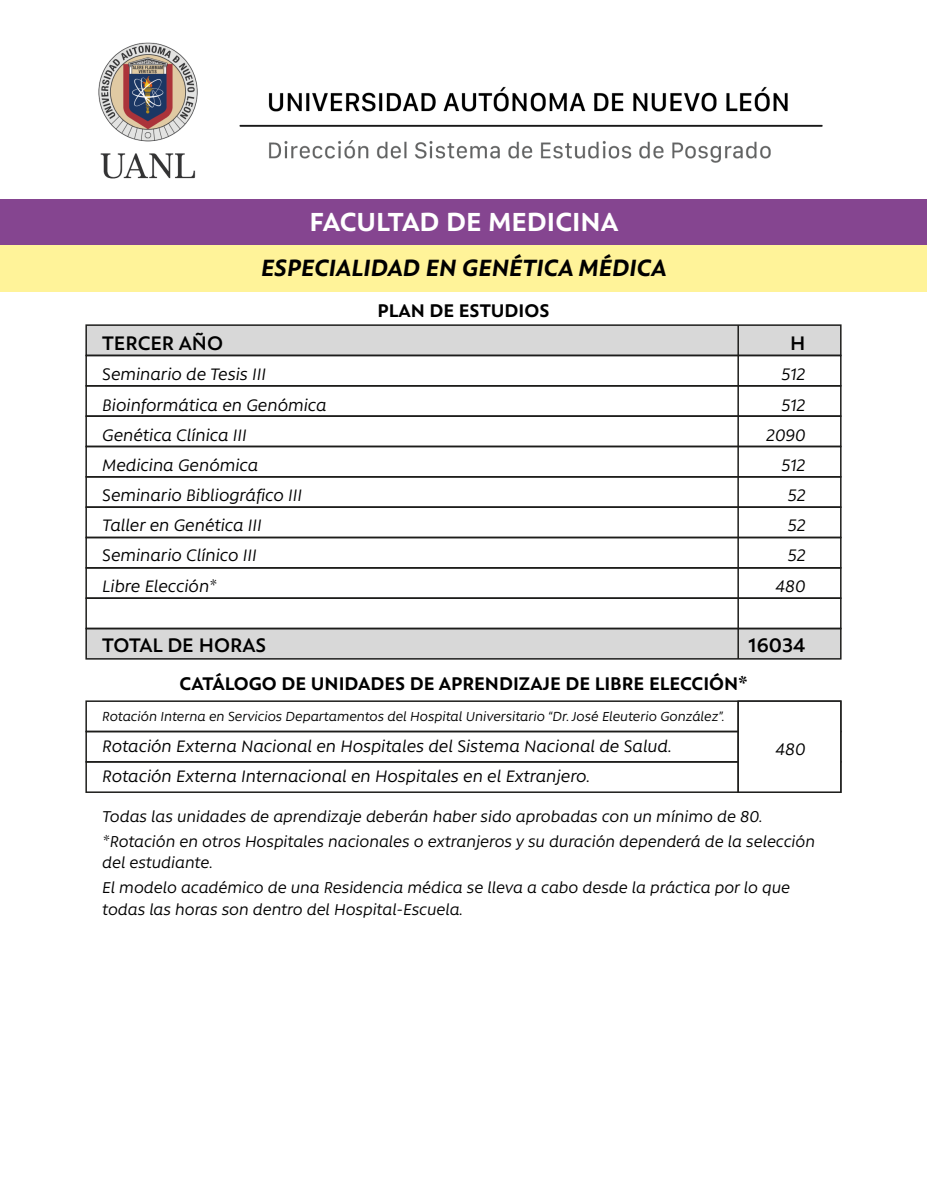
<style>
.page{position:relative;width:927px;height:1197px;background:#fff}
.page>*{position:absolute;margin:0;border:0;box-sizing:border-box;transform-origin:0 0}
.t1{font:700 30px "Rawson Pro";color:#fff}
.t2{font:italic 700 27px "Rawson Pro";color:#000}
.t3{font:600 22.5px "Rawson Pro";color:#000}
.t4{font:700 21px "Rawson Pro";color:#000}
.t5{font:italic 19.05px/30.2px "Rawson Pro";color:#000}
.t6{font:italic 18px/24.6px "Rawson Pro";color:#000}
.t7{font:italic 15px "Rawson Pro";color:#000}
</style>
<div class="page">
<div style="left:85px;top:628px;width:756px;height:31px;background:#d8d8d8;border:2px solid #1d1d1b"></div>
<div style="left:85px;top:324px;width:756px;height:32px;background:#d8d8d8;border:2px solid #1d1d1b"></div>
<img style="left:98px;top:42px;width:725px;height:137px">
<div style="left:0;top:199px;width:927px;height:46px;background:#854590"></div>
<div style="left:0;top:245px;width:927px;height:47px;background:#fff399"></div>
<div style="left:85px;top:700px;width:756px;height:32px;border:2px solid #1d1d1b"></div>
<div style="left:85px;top:730px;width:756px;height:32px;border:2px solid #1d1d1b"></div>
<div style="left:85px;top:761px;width:756px;height:32px;border:2px solid #1d1d1b"></div>
<svg style="left:736px;top:700px;width:1px;height:93px"></svg>
<div style="left:85px;top:476px;width:756px;height:32px;border:2px solid #1d1d1b"></div>
<div style="left:85px;top:597px;width:756px;height:32px;border:2px solid #1d1d1b"></div>
<div style="left:85px;top:446px;width:756px;height:31px;border:2px solid #1d1d1b"></div>
<div style="left:85px;top:567px;width:756px;height:32px;border:2px solid #1d1d1b"></div>
<div style="left:85px;top:506px;width:756px;height:32px;border:2px solid #1d1d1b"></div>
<div style="left:85px;top:355px;width:756px;height:31px;border:2px solid #1d1d1b"></div>
<div style="left:85px;top:385px;width:756px;height:32px;border:2px solid #1d1d1b"></div>
<div style="left:85px;top:415px;width:756px;height:32px;border:2px solid #1d1d1b"></div>
<div style="left:85px;top:537px;width:756px;height:31px;border:2px solid #1d1d1b"></div>
<svg style="left:736px;top:324px;width:3px;height:336px"></svg>
<div style="left:737px;top:700px;width:104px;height:93px;background:#fff;border:2px solid #1d1d1b"></div>
<h1 class="t1" style="left:309px;top:204px;width:310px">FACULTAD DE MEDICINA</h1>
<h2 class="t2" style="left:261px;top:252px;width:407px">ESPECIALIDAD EN GENÉTICA MÉDICA</h2>
<p class="t4" style="left:377px;top:298px;width:173px">PLAN DE ESTUDIOS</p>
<p class="t3" style="left:102px;top:330px;width:122px">TERCER AÑO</p>
<p class="t3" style="left:790px;top:330px;width:17px">H</p>
<p class="t5" style="left:102px;top:359px;width:165px">Seminario de Tesis III</p>
<p class="t5" style="left:781px;top:359px;width:25px">512</p>
<p class="t5" style="left:102px;top:389px;width:226px">Bioinformática en Genómica</p>
<p class="t5" style="left:781px;top:389px;width:25px">512</p>
<p class="t5" style="left:102px;top:419px;width:146px">Genética Clínica III</p>
<p class="t5" style="left:766px;top:419px;width:41px">2090</p>
<p class="t5" style="left:102px;top:450px;width:157px">Medicina Genómica</p>
<p class="t5" style="left:781px;top:450px;width:25px">512</p>
<p class="t5" style="left:102px;top:480px;width:201px">Seminario Bibliográfico III</p>
<p class="t5" style="left:787px;top:480px;width:19px">52</p>
<p class="t5" style="left:102px;top:510px;width:161px">Taller en Genética III</p>
<p class="t5" style="left:787px;top:510px;width:19px">52</p>
<p class="t5" style="left:102px;top:540px;width:156px">Seminario Clínico III</p>
<p class="t5" style="left:787px;top:540px;width:19px">52</p>
<p class="t5" style="left:102px;top:570px;width:116px">Libre Elección*</p>
<p class="t5" style="left:775px;top:570px;width:32px">480</p>
<p class="t3" style="left:102px;top:632px;width:166px">TOTAL DE HORAS</p>
<p class="t3" style="left:748px;top:632px;width:58px">16034</p>
<p class="t4" style="left:180px;top:671px;width:569px">CATÁLOGO DE UNIDADES DE APRENDIZAJE DE LIBRE ELECCIÓN*</p>
<p class="t7" style="left:102px;top:708px;width:624px">Rotación Interna en Servicios Departamentos del Hospital Universitario “Dr. José Eleuterio González”.</p>
<p class="t5" style="left:102px;top:730px;width:571px">Rotación Externa Nacional en Hospitales del Sistema Nacional de Salud.<br>Rotación Externa Internacional en Hospitales en el Extranjero.</p>
<p class="t5" style="left:775px;top:734px;width:32px">480</p>
<p class="t6" style="left:102px;top:804px;width:714px">Todas las unidades de aprendizaje deberán haber sido aprobadas con un mínimo de 80. *Rotación en otros Hospitales nacionales o extranjeros y su duración dependerá de la selección</p>
<p class="t6" style="left:102px;top:850px;width:689px">del estudiante.<br>El modelo académico de una Residencia médica se lleva a cabo desde la práctica por lo que</p>
<p class="t6" style="left:102px;top:896px;width:362px">todas las horas son dentro del Hospital-Escuela.</p>
</div>
